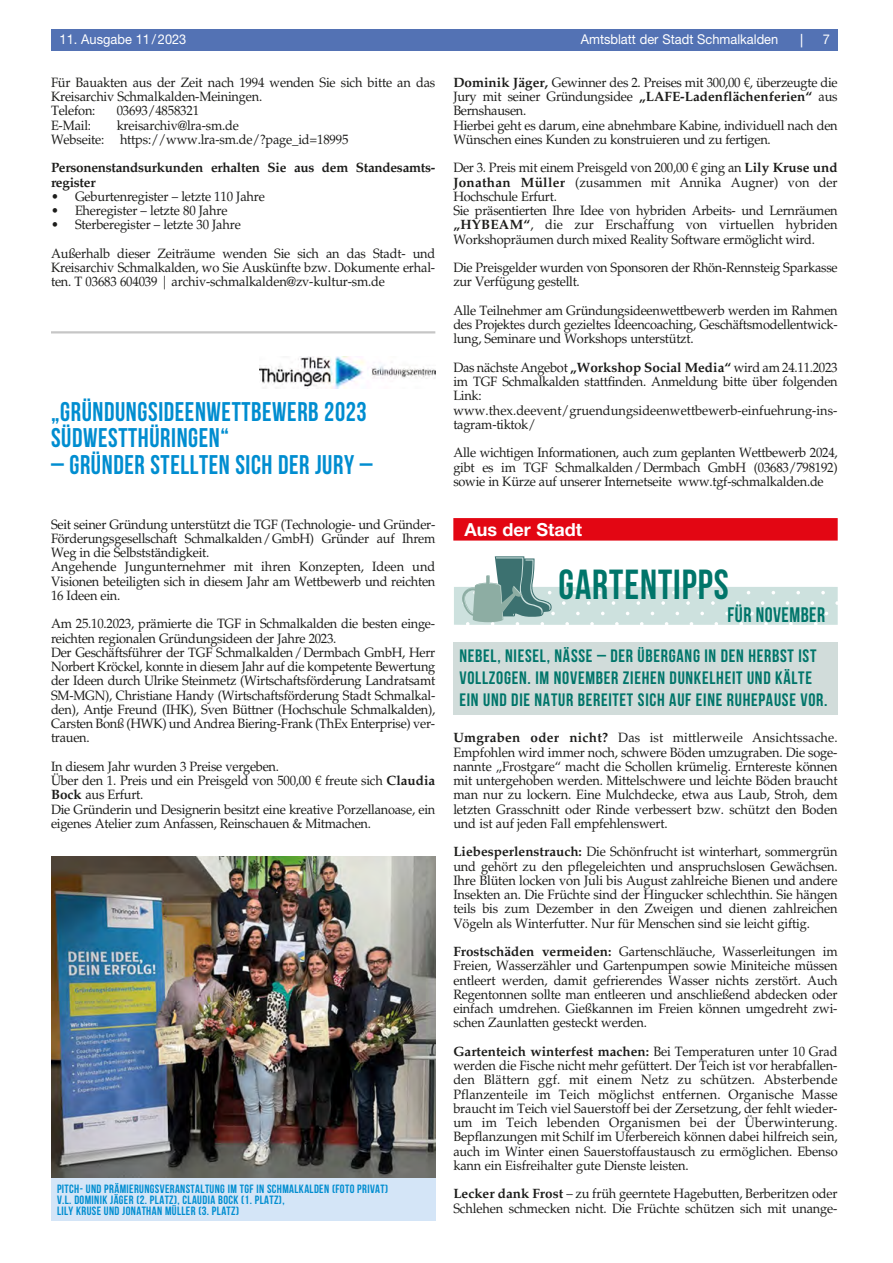
<style>
.page{position:relative;width:893px;height:1263px;background:#fff}
.page>*{position:absolute;margin:0;border:0;box-sizing:border-box;transform-origin:0 0}
.t1{font:700 42px "Bebas Neue";letter-spacing:.025em;color:#00756a;scale:.95 1}
.t2{font:700 27px/26.2px "Bebas Neue";letter-spacing:.025em;color:#008dd0;scale:.95 1}
.t3{font:700 21px "Bebas Neue";letter-spacing:.025em;color:#00756a;scale:.95 1}
.t4{font:700 18px/21.8px "Bebas Neue";letter-spacing:.04em;color:#00756a}
.t5{font:700 18px "Helvetica Neue LT Std";color:#fff}
.t6{font:13.5px/14.2px "Palatino LT Std";letter-spacing:-.02em;color:#1d1d1b;scale:.95 1}
.t7{font:700 13.5px/14.2px "Palatino LT Std";letter-spacing:-.02em;color:#1d1d1b}
.t8{font:13.5px "Helvetica Neue LT Std";color:#fff;scale:.95 1}
.t9{font:700 13.5px "Palatino LT Std";color:#fff;scale:.95 1}
.t10{font:700 12px/11.2px "Bebas Neue";letter-spacing:.03em;color:#008dd0}
.s1{font-weight:700}
</style>
<div class="page">
<div style="left:51px;top:30px;width:787px;height:21px;background:#5372b4"></div>
<hr style="left:51px;top:331px;width:384px;height:2px;background:#c6c6c6">
<div style="left:453px;top:518px;width:385px;height:23px;background:#e30613"></div>
<img style="left:259px;top:357px;width:176px;height:31px">
<img style="left:51px;top:856px;width:384px;height:322px">
<div style="left:51px;top:1178px;width:384px;height:43px;background:#d4e5f7"></div>
<svg style="left:454px;top:556px;width:384px;height:69px"></svg>
<div style="left:453px;top:642px;width:385px;height:73px;background:#d1dcda"></div>
<p class="t8" style="left:60px;top:35px;width:135px">11. Ausgabe 11 / 2023</p>
<p class="t8" style="left:581px;top:35px;width:209px">Amtsblatt der Stadt Schmalkalden</p>
<p class="t9" style="left:798px;top:35px;width:10px">|</p>
<p class="t8" style="left:823px;top:35px;width:9px">7</p>
<p class="t6" style="left:51px;top:77px;width:406px">Für Bauakten aus der Zeit nach 1994 wenden Sie sich bitte an das<br>Kreisarchiv Schmalkalden-Meiningen.<br>Telefon:</p>
<p class="t6" style="left:453px;top:77px;width:406px"><span class="s1">Dominik Jäger,</span> Gewinner des 2. Preises mit 300,00 €, überzeugte die Jury mit seiner Gründungsidee <span class="s1">„LAFE-Ladenflächenferien“</span> aus Bernshausen.<br>Hierbei geht es darum, eine abnehmbare Kabine, individuell nach den Wünschen eines Kunden zu konstruieren und zu fertigen.</p>
<p class="t6" style="left:453px;top:162px;width:406px">Der 3. Preis mit einem Preisgeld von 200,00 € ging an <span class="s1">Lily Kruse und Jonathan Müller</span> (zusammen mit Annika Augner) von der Hochschule Erfurt.<br>Sie präsentierten Ihre Idee von hybriden Arbeits- und Lernräumen <span class="s1">„HYBEAM“</span>, die zur Erschaffung von virtuellen hybriden Workshopräumen durch mixed Reality Software ermöglicht wird.</p>
<p class="t6" style="left:453px;top:262px;width:406px">Die Preisgelder wurden von Sponsoren der Rhön-Rennsteig Sparkasse zur Verfügung gestellt.</p>
<p class="t6" style="left:453px;top:305px;width:406px;text-align:justify">Alle Teilnehmer am Gründungsideenwettbewerb werden im Rahmen des Projektes durch gezieltes Ideencoaching, Geschäftsmodellentwick&shy;lung, Seminare und Workshops unterstützt.</p>
<p class="t6" style="left:453px;top:362px;width:406px">Das nächste Angebot <span class="s1">„Workshop Social Media“</span> wird am 24.11.2023 im TGF Schmalkalden stattfinden. Anmeldung bitte über folgenden Link: www.thex.deevent/gruendungsideenwettbewerb-einfuehrung-ins&shy;tagram-tiktok/</p>
<p class="t6" style="left:453px;top:447px;width:406px;text-align:justify">Alle wichtigen Informationen, auch zum geplanten Wettbewerb 2024, gibt es im TGF Schmalkalden / Dermbach GmbH (03683/798192) sowie in Kürze auf unserer Internetseite www.tgf-schmalkalden.de</p>
<h3 class="t5" style="left:464px;top:523px;width:119px">Aus der Stadt</h3>
<p class="t6" style="left:117px;top:105px;width:88px">03693/4858321</p>
<p class="t6" style="left:51px;top:119px;width:315px;text-indent:66px">kreisarchiv@lra-sm.de<br>Webseite: https://www.lra-sm.de/?page_id=18995</p>
<p class="t7" style="left:51px;top:162px;width:386px">Personenstandsurkunden erhalten Sie aus dem Standesamts&shy;register</p>
<p class="t6" style="left:51px;top:191px;width:227px">• Geburtenregister – letzte 110 Jahre</p>
<p class="t6" style="left:51px;top:205px;width:187px">• Eheregister – letzte 80 Jahre</p>
<p class="t6" style="left:51px;top:212px;width:406px;line-height:28.5px">• Sterberegister – letzte 30 Jahre<br>Außerhalb dieser Zeiträume wenden Sie sich an das Stadt- und</p>
<p class="t6" style="left:51px;top:262px;width:406px">Kreisarchiv Schmalkalden, wo Sie Auskünfte bzw. Dokumente erhal&shy;ten. T 03683 604039 | archiv-schmalkalden@zv-kultur-sm.de</p>
<p class="t6" style="left:51px;top:119px;width:44px">E-Mail:</p>
<h2 class="t2" style="left:51px;top:399px;width:334px">„GRÜNDUNGSIDEENWETTBEWERB 2023<br>SÜDWESTTHÜRINGEN“</h2>
<h2 class="t2" style="left:51px;top:451px;width:340px">– GRÜNDER STELLTEN SICH DER JURY –</h2>
<p class="t6" style="left:51px;top:518px;width:406px">Seit seiner Gründung unterstützt die TGF (Technologie- und Gründer-Förderungsgesellschaft Schmalkalden / GmbH) Gründer auf Ihrem Weg in die Selbstständigkeit.<br>Angehende Jungunternehmer mit ihren Konzepten, Ideen und Visionen beteiligten sich in diesem Jahr am Wettbewerb und reichten 16 Ideen ein.</p>
<p class="t6" style="left:51px;top:618px;width:406px">Am 25.10.2023, prämierte die TGF in Schmalkalden die besten einge&shy;reichten regionalen Gründungsideen der Jahre 2023.<br>Der Geschäftsführer der TGF Schmalkalden / Dermbach GmbH, Herr Norbert Kröckel, konnte in diesem Jahr auf die kompetente Bewertung der Ideen durch Ulrike Steinmetz (Wirtschaftsförderung Landratsamt SM-MGN), Christiane Handy (Wirtschaftsförderung Stadt Schmalkal&shy;den), Antje Freund (IHK), Sven Büttner (Hochschule Schmalkalden), Carsten Bonß (HWK) und Andrea Biering-Frank (ThEx Enterprise) ver&shy;trauen.</p>
<p class="t6" style="left:51px;top:761px;width:406px">In diesem Jahr wurden 3 Preise vergeben.<br>Über den 1. Preis und ein Preisgeld von 500,00 € freute sich <span class="s1">Claudia Bock</span> aus Erfurt.<br>Die Gründerin und Designerin besitzt eine kreative Porzellanoase, ein eigenes Atelier zum Anfassen, Reinschauen &amp; Mitmachen.</p>
<h1 class="t1" style="left:559px;top:559px;width:181px">GARTENTIPPS</h1>
<h3 class="t3" style="left:728px;top:602px;width:104px">FÜR NOVEMBER</h3>
<h3 class="t4" style="left:459px;top:645px;width:370px">NEBEL, NIESEL, NÄSSE – DER ÜBERGANG IN DEN HERBST IST<br>VOLLZOGEN. IM NOVEMBER ZIEHEN DUNKELHEIT UND KÄLTE<br>EIN UND DIE NATUR BEREITET SICH AUF EINE RUHEPAUSE VOR.</h3>
<p class="t6" style="left:453px;top:732px;width:406px;text-align:justify"><span class="s1">Umgraben oder nicht?</span> Das ist mittlerweile Ansichtssache.<br>Empfohlen wird immer noch, schwere Böden umzugraben. Die soge&shy;nannte „Frostgare“ macht die Schollen krümelig. Erntereste können mit untergehoben werden. Mittelschwere und leichte Böden braucht man nur zu lockern. Eine Mulchdecke, etwa aus Laub, Stroh, dem letzten Grasschnitt oder Rinde verbessert bzw. schützt den Boden und ist auf jeden Fall empfehlenswert.</p>
<p class="t6" style="left:453px;top:846px;width:406px;text-align:justify"><span class="s1">Liebesperlenstrauch:</span> Die Schönfrucht ist winterhart, sommergrün und gehört zu den pflegeleichten und anspruchslosen Gewächsen.<br>Ihre Blüten locken von Juli bis August zahlreiche Bienen und andere Insekten an. Die Früchte sind der Hingucker schlechthin. Sie hängen teils bis zum Dezember in den Zweigen und dienen zahlreichen Vögeln als Winterfutter. Nur für Menschen sind sie leicht giftig.</p>
<p class="t6" style="left:453px;top:946px;width:406px;text-align:justify"><span class="s1">Frostschäden vermeiden:</span> Gartenschläuche, Wasserleitungen im Freien, Wasserzähler und Gartenpumpen sowie Miniteiche müssen entleert werden, damit gefrierendes Wasser nichts zerstört. Auch Regentonnen sollte man entleeren und anschließend abdecken oder einfach umdrehen. Gießkannen im Freien können umgedreht zwi&shy;schen Zaunlatten gesteckt werden.</p>
<p class="t6" style="left:453px;top:1046px;width:406px;text-align:justify"><span class="s1">Gartenteich winterfest machen:</span> Bei Temperaturen unter 10 Grad werden die Fische nicht mehr gefüttert. Der Teich ist vor herabfallen&shy;den Blättern ggf. mit einem Netz zu schützen. Absterbende Pflanzenteile im Teich möglichst entfernen. Organische Masse braucht im Teich viel Sauerstoff bei der Zersetzung, der fehlt wieder&shy;um im Teich lebenden Organismen bei der Überwinterung.<br>Bepflanzungen mit Schilf im Uferbereich können dabei hilfreich sein, auch im Winter einen Sauerstoffaustausch zu ermöglichen. Ebenso kann ein Eisfreihalter gute Dienste leisten.</p>
<p class="t6" style="left:453px;top:1188px;width:406px"><span class="s1">Lecker dank Frost</span> – zu früh geerntete Hagebutten, Berberitzen oder<br>Schlehen schmecken nicht. Die Früchte schützen sich mit unange-</p>
<p class="t10" style="left:57px;top:1183px;width:333px">PITCH- UND PRÄMIERUNGSVERANSTALTUNG IM TGF IN SCHMALKALDEN (FOTO PRIVAT)<br>V.L. DOMINIK JÄGER (2. PLATZ), CLAUDIA BOCK (1. PLATZ),<br>LILY KRUSE UND JONATHAN MÜLLER (3. PLATZ)</p>
</div>
